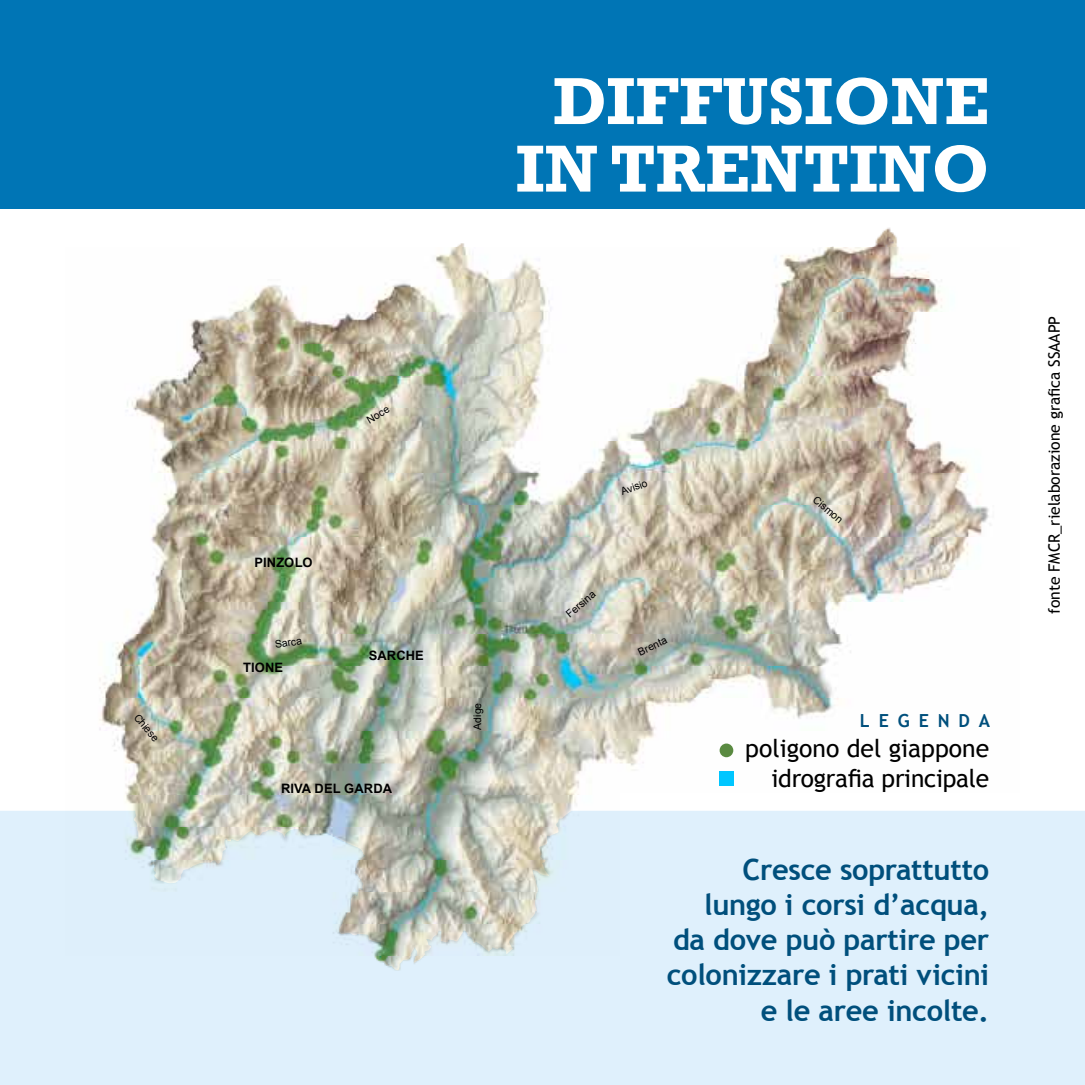
<style>
.page{position:relative;width:1085px;height:1085px;background:#fff}
.page>*{position:absolute;margin:0;border:0;box-sizing:border-box;transform-origin:0 0}
.t1{font:700 67.5px/67.5px "Rockwell Std";color:#fff;text-align:center}
.t2{font:700 29.25px/35.1px "Trebuchet MS";letter-spacing:-.01em;color:#004f7c;text-align:right}
.t3{font:24.75px/29.7px "Trebuchet MS";letter-spacing:-.005em;color:#000;text-align:right}
.t4{font:700 18px "Trebuchet MS";letter-spacing:.5em;color:#004f7c}
.t5{font:15.75px "Trebuchet MS";color:#000}
.t6{font:700 13.05px "Arial";letter-spacing:.01em;color:#000}
.t7{font:10.35px "Arial";letter-spacing:-.005em;color:#000}
</style>
<div class="page">
<div style="left:0;top:811px;width:1084px;height:273px;background:#dff0fc"></div>
<div style="left:0;top:0;width:1084px;height:208px;background:#0075b5"></div>
<div style="left:620px;top:811px;width:399px;height:205px;background:#dff0fc"></div>
<img style="left:66px;top:208px;width:953px;height:587px">
<img style="left:66px;top:795px;width:554px;height:221px">
<div style="left:719px;top:743px;width:14px;height:14px;background:#5a8a41;border-radius:50%"></div>
<div style="left:719px;top:770px;width:15px;height:15px;background:#00c6ff"></div>
<p class="t7" style="left:141px;top:710px;width:34px;rotate:50deg">Chiese</p>
<h1 class="t1" style="left:515px;top:66px;width:475px">DIFFUSIONE<br>IN TRENTINO</h1>
<p class="t7" style="left:364px;top:414px;width:26px;rotate:-30deg">Noce</p>
<p class="t6" style="left:254px;top:553px;width:60px">PINZOLO</p>
<p class="t7" style="left:274px;top:638px;width:29px;rotate:-10deg">Sarca</p>
<p class="t6" style="left:243px;top:658px;width:41px">TIONE</p>
<p class="t6" style="left:369px;top:646px;width:57px">SARCHE</p>
<p class="t6" style="left:281px;top:779px;width:113px">RIVA DEL GARDA</p>
<p class="t7" style="left:471px;top:729px;width:28px;rotate:-90deg">Adige</p>
<p class="t7" style="left:619px;top:485px;width:29px;rotate:-20deg">Avisio</p>
<p class="t7" style="left:818px;top:493px;width:37px;rotate:40deg">Cismon</p>
<p class="t7" style="left:563px;top:610px;width:36px;rotate:-40deg">Fersina</p>
<p class="t7" style="left:635px;top:646px;width:32px;rotate:-25deg">Brenta</p>
<p class="t4" style="left:859px;top:709px;width:132px">LEGENDA</p>
<p class="t3" style="left:745px;top:733px;width:245px">poligono del giappone idrografia principale</p>
<p class="t2" style="left:666px;top:851px;width:324px">Cresce soprattutto lungo i corsi d’acqua, da dove può partire per colonizzare i prati vicini e le aree incolte.</p>
<p class="t5" style="left:1044px;top:614px;width:300px;rotate:-90deg">fonte FMCR_rielaborazione grafica SSAAPP</p>
</div>
